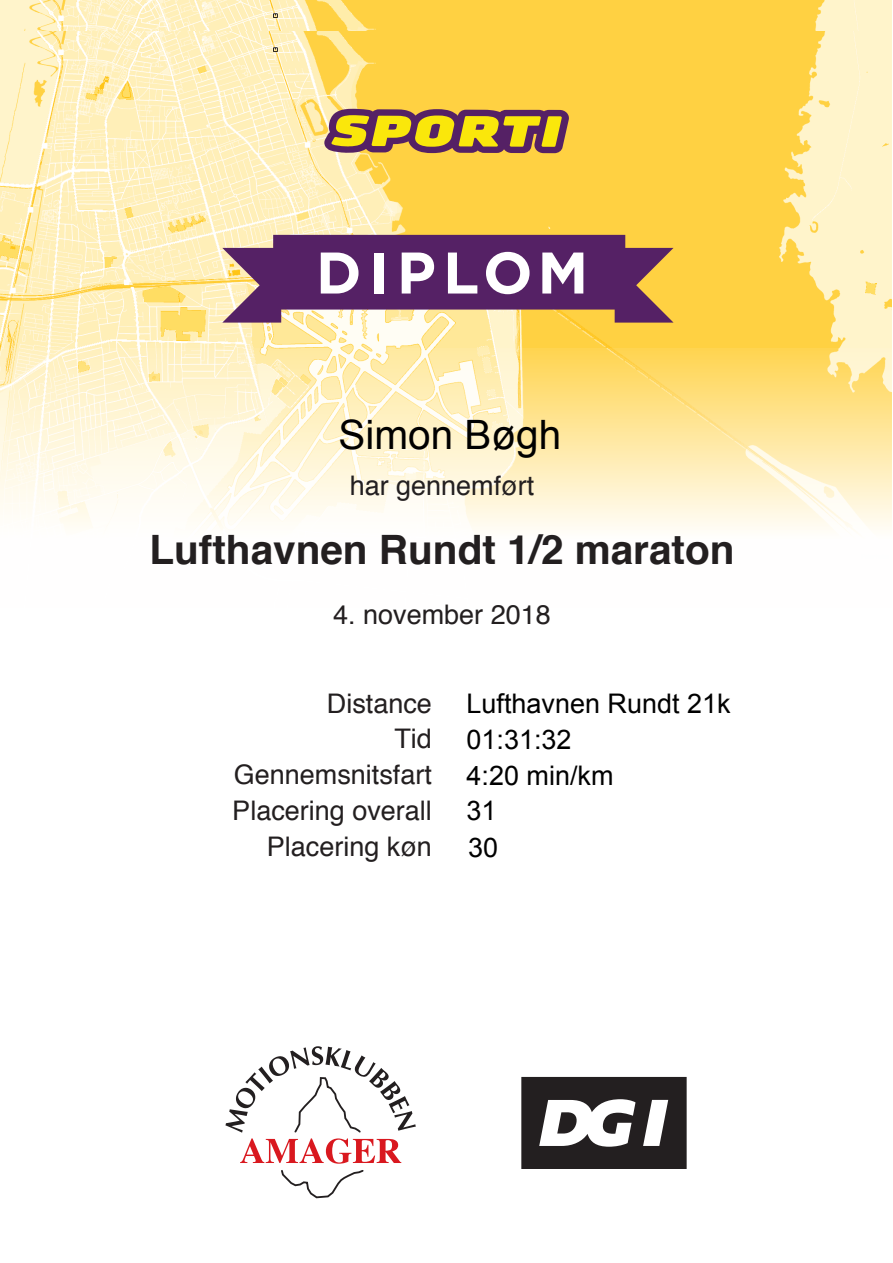
<style>
.page{position:relative;width:893px;height:1263px;background:#fff}
.page>*{position:absolute;margin:0;border:0;box-sizing:border-box;transform-origin:0 0}
.t1{font:700 58.5px "Gotham";letter-spacing:.12em;color:#fff}
.t2{font:700 40.5px "Helvetica";color:#231f20}
.t3{font:40.5px "Arial";color:#000}
.t4{font:27px/36px "Helvetica";color:#231f20;text-align:right}
.t5{font:27px/37.5px "Arial";color:#000}
</style>
<div class="page">
<img style="left:0;top:0;width:891px;height:31px">
<img style="left:0;top:31px;width:891px;height:318px">
<svg style="left:0;top:349px;width:892px;height:182px"></svg>
<svg style="left:324px;top:109px;width:245px;height:44px;background:#aa853e"></svg>
<svg style="left:222px;top:235px;width:451px;height:88px;background:#794a6d"></svg>
<svg style="left:225px;top:1046px;width:191px;height:153px"></svg>
<svg style="left:521px;top:1077px;width:166px;height:92px"></svg>
<h1 class="t1" style="left:316px;top:239px;width:274px">DIPLOM</h1>
<h2 class="t3" style="left:339px;top:413px;width:224px">Simon Bøgh</h2>
<p class="t4" style="left:350px;top:468px;width:186px">har gennemført</p>
<h2 class="t2" style="left:149px;top:517px;width:587px">Lufthavnen Rundt 1/2 maraton</h2>
<p class="t4" style="left:333px;top:597px;width:219px">4. november 2018</p>
<p class="t4" style="left:232px;top:686px;width:201px">Distance<br>Tid<br>Gennemsnitsfart<br>Placering overall<br>Placering køn</p>
<p class="t5" style="left:466px;top:685px;width:266px">Lufthavnen Rundt 21k</p>
<p class="t5" style="left:466px;top:721px;width:107px">01:31:32</p>
<p class="t5" style="left:466px;top:757px;width:148px">4:20 min/km</p>
<p class="t5" style="left:466px;top:791px;width:33px">31<br>30</p>
</div>
